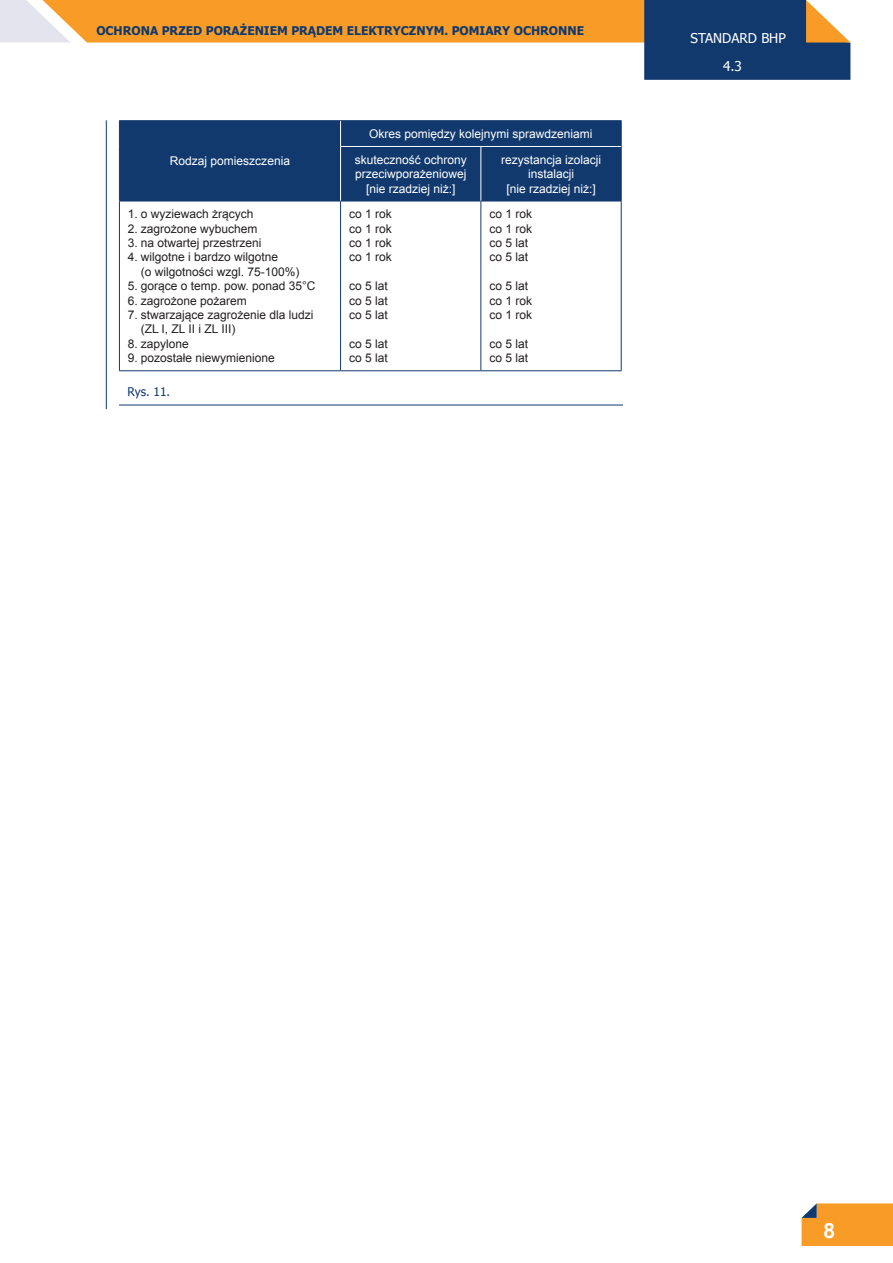
<style>
.page{position:relative;width:893px;height:1263px;background:#fff}
.page>*{position:absolute;margin:0;border:0;box-sizing:border-box;transform-origin:0 0}
.tekst{font:700 21px "Arial";color:#fff}
.t1{font:13.5px "Tahoma";color:#fff}
.tabela_kropki{font:12px/14.4px "Arial";color:#231f20}
.tabela{font:12px/14.4px "Arial";color:#fff}
.tabela-2{font:12px "Arial";color:#231f20}
.t2{font:700 12px "Tahoma";color:#11396e}
.podpis_zdjęcia{font:12px "Tahoma";color:#11396e}
</style>
<div class="page">
<svg style="left:801px;top:1203px;width:92px;height:43px;background:#f19d32"></svg>
<svg style="left:0;top:0;width:850px;height:80px"></svg>
<hr style="left:106px;top:120px;width:1px;height:289px;background:#11396e">
<hr style="left:119px;top:120px;width:222px;height:1px;background:#11396e">
<hr style="left:341px;top:120px;width:140px;height:1px;background:#11396e">
<hr style="left:481px;top:120px;width:141px;height:1px;background:#11396e">
<hr style="left:119px;top:201px;width:222px;height:1px;background:#11396e">
<hr style="left:119px;top:201px;width:1px;height:169px;background:#11396e">
<hr style="left:341px;top:201px;width:140px;height:1px;background:#11396e">
<hr style="left:340px;top:201px;width:1px;height:169px;background:#11396e">
<hr style="left:481px;top:201px;width:141px;height:1px;background:#11396e">
<hr style="left:480px;top:201px;width:1px;height:169px;background:#11396e">
<hr style="left:621px;top:201px;width:1px;height:169px;background:#11396e">
<hr style="left:119px;top:370px;width:222px;height:1px;background:#11396e">
<hr style="left:341px;top:370px;width:140px;height:1px;background:#11396e">
<hr style="left:481px;top:370px;width:141px;height:1px;background:#11396e">
<div style="left:119px;top:121px;width:503px;height:80px;background:#11396e"></div>
<hr style="left:340px;top:146px;width:141px;height:1px;background:#fff">
<hr style="left:340px;top:147px;width:1px;height:54px;background:#fff">
<hr style="left:481px;top:146px;width:140px;height:1px;background:#fff">
<hr style="left:480px;top:147px;width:1px;height:54px;background:#fff">
<hr style="left:119px;top:405px;width:504px;height:1px;background:#11396e">
<p class="t2" style="left:96px;top:23px;width:489px">OCHRONA PRZED PORAŻENIEM PRĄDEM ELEKTRYCZNYM. POMIARY OCHRONNE</p>
<p class="tabela" style="left:170px;top:154px;width:122px">Rodzaj pomieszczenia</p>
<p class="tabela_kropki" style="left:128px;top:207px;width:127px">1. o wyziewach żrących</p>
<p class="tabela_kropki" style="left:128px;top:221px;width:131px">2. zagrożone wybuchem</p>
<p class="tabela_kropki" style="left:128px;top:236px;width:135px">3. na otwartej przestrzeni</p>
<p class="tabela_kropki" style="left:141px;top:250px;width:160px;text-indent:-13px">4. wilgotne i bardzo wilgotne<br>(o wilgotności wzgl. 75-100%)</p>
<p class="tabela_kropki" style="left:128px;top:279px;width:189px">5. gorące o temp. pow. ponad 35°C</p>
<p class="tabela_kropki" style="left:128px;top:293px;width:120px">6. zagrożone pożarem</p>
<p class="tabela_kropki" style="left:141px;top:308px;width:174px;text-indent:-13px">7. stwarzające zagrożenie dla ludzi (ZL I, ZL II i ZL III)</p>
<p class="tabela_kropki" style="left:128px;top:337px;width:62px">8. zapylone</p>
<p class="tabela_kropki" style="left:128px;top:351px;width:148px">9. pozostałe niewymienione</p>
<p class="podpis_zdjęcia" style="left:128px;top:384px;width:44px">Rys. 11.</p>
<p class="tabela" style="left:369px;top:127px;width:225px">Okres pomiędzy kolejnymi sprawdzeniami</p>
<p class="tabela" style="left:355px;top:152px;width:114px">skuteczność ochrony przeciwporażeniowej</p>
<p class="tabela" style="left:366px;top:181px;width:91px">[nie rzadziej niż:]</p>
<p class="tabela" style="left:501px;top:152px;width:102px;text-align:center">rezystancja izolacji instalacji</p>
<p class="tabela" style="left:506px;top:181px;width:91px">[nie rzadziej niż:]</p>
<p class="tabela-2" style="left:349px;top:206px;width:44px">co 1 rok</p>
<p class="tabela-2" style="left:349px;top:221px;width:44px">co 1 rok</p>
<p class="tabela-2" style="left:349px;top:235px;width:44px">co 1 rok</p>
<p class="tabela-2" style="left:349px;top:249px;width:44px">co 1 rok</p>
<p class="tabela-2" style="left:349px;top:278px;width:40px">co 5 lat</p>
<p class="tabela-2" style="left:349px;top:293px;width:40px">co 5 lat</p>
<p class="tabela-2" style="left:349px;top:307px;width:40px">co 5 lat</p>
<p class="tabela-2" style="left:349px;top:336px;width:40px">co 5 lat</p>
<p class="tabela-2" style="left:349px;top:350px;width:40px">co 5 lat</p>
<p class="tabela-2" style="left:489px;top:206px;width:44px">co 1 rok</p>
<p class="tabela-2" style="left:489px;top:221px;width:44px">co 1 rok</p>
<p class="tabela-2" style="left:489px;top:235px;width:40px">co 5 lat</p>
<p class="tabela-2" style="left:489px;top:249px;width:40px">co 5 lat</p>
<p class="tabela-2" style="left:489px;top:278px;width:40px">co 5 lat</p>
<p class="tabela-2" style="left:489px;top:293px;width:44px">co 1 rok</p>
<p class="tabela-2" style="left:489px;top:307px;width:44px">co 1 rok</p>
<p class="tabela-2" style="left:489px;top:336px;width:40px">co 5 lat</p>
<p class="tabela-2" style="left:489px;top:350px;width:40px">co 5 lat</p>
<p class="t1" style="left:691px;top:29px;width:97px">STANDARD BHP</p>
<p class="t1" style="left:723px;top:57px;width:20px">4.3</p>
<p class="tekst" style="left:823px;top:1217px;width:13px">8</p>
</div>
